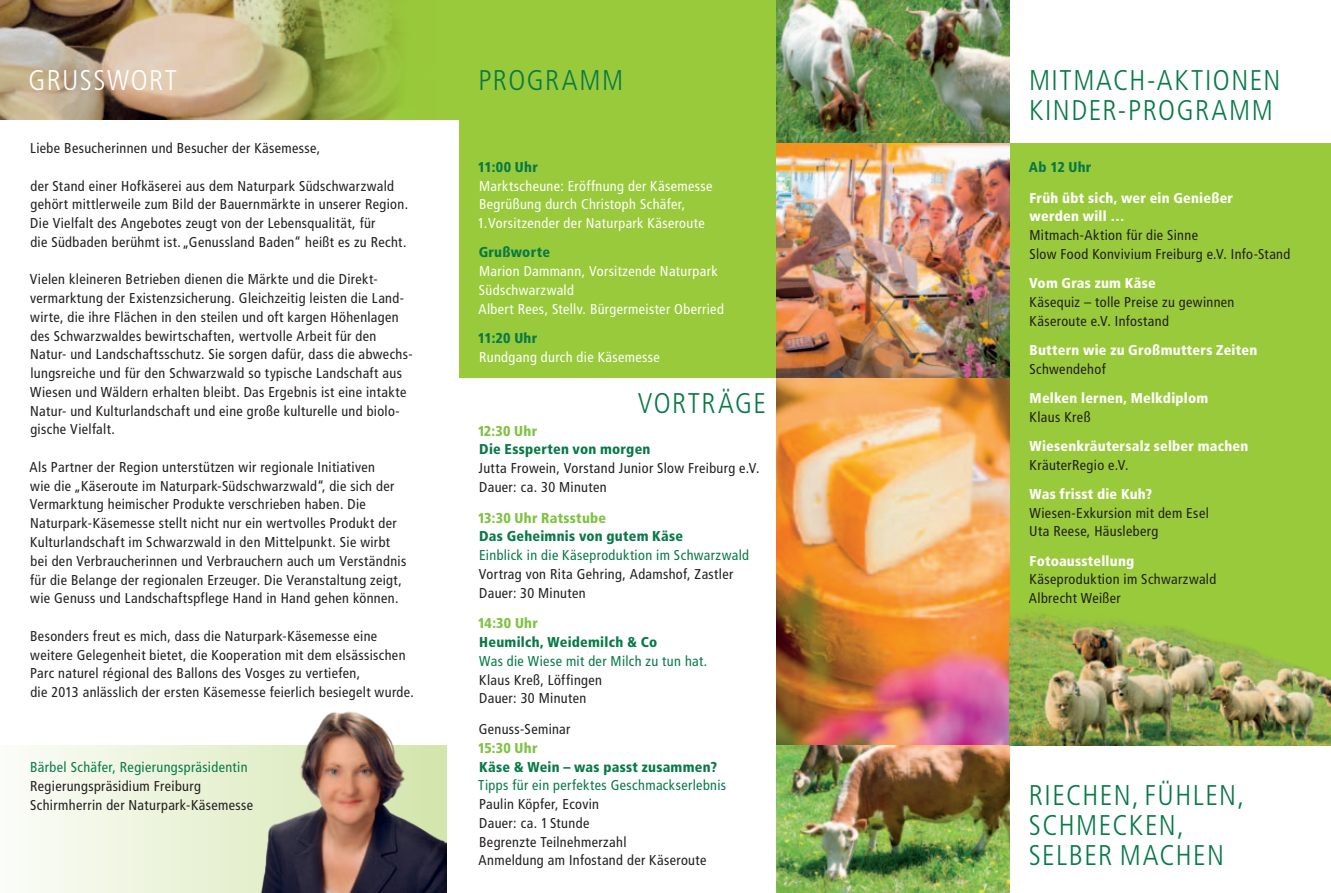
<style>
.page{position:relative;width:1331px;height:893px;background:#fff}
.page>*{position:absolute;margin:0;border:0;box-sizing:border-box;transform-origin:0 0}
.t1{font:300 condensed 28.5px/30px "Frutiger LT Std";letter-spacing:.05em;color:#087947}
.t2{font:300 condensed 28.5px "Frutiger LT Std";letter-spacing:.045em;color:#fff}
.t3{font:condensed 14.25px/18.8px "Frutiger LT Std";letter-spacing:.025em;color:#231f20}
.t4{font:condensed 14.25px/18.8px "Frutiger LT Std";letter-spacing:.025em;color:#fff}
.t5{font:900 condensed 14.25px/18.8px "Frutiger LT Std";letter-spacing:.015em;color:#fff}
.t6{font:condensed 14.25px "Frutiger LT Std";letter-spacing:.025em;color:#087947}
.t7{font:900 condensed 14.25px "Frutiger LT Std";letter-spacing:.015em;color:#087947}
.t8{font:900 condensed 14.25px "Frutiger LT Std";letter-spacing:.015em;color:#7fc241}
</style>
<div class="page">
<div style="left:0;top:0;width:459px;height:119px;background:#99ca3b"></div>
<img style="left:0;top:0;width:401px;height:119px">
<svg style="left:24px;top:745px;width:228px;height:148px"></svg>
<div style="left:893px;top:144px;width:438px;height:601px;background:#99ca3b"></div>
<div style="left:459px;top:0;width:352px;height:377px;background:#99ca3b"></div>
<img style="left:252px;top:711px;width:194px;height:182px">
<img style="left:776px;top:0;width:234px;height:745px">
<img style="left:776px;top:745px;width:234px;height:148px">
<img style="left:1010px;top:613px;width:321px;height:132px">
<h1 class="t2" style="left:29px;top:64px;width:150px">GRUSSWORT</h1>
<p class="t3" style="left:30px;top:139px;width:292px">Liebe Besucherinnen und Besucher der Käsemesse,</p>
<p class="t3" style="left:30px;top:176px;width:379px">der Stand einer Hofkäserei aus dem Naturpark Südschwarzwald gehört mittlerweile zum Bild der Bauernmärkte in unserer Region.<br>Die Vielfalt des Angebotes zeugt von der Lebensqualität, für<br>die Südbaden berühmt ist. „Genussland Baden“ heißt es zu Recht.</p>
<p class="t3" style="left:30px;top:270px;width:384px">Vielen kleineren Betrieben dienen die Märkte und die Direkt&shy;vermarktung der Existenzsicherung. Gleichzeitig leisten die Land&shy;wirte, die ihre Flächen in den steilen und oft kargen Höhenlagen des Schwarzwaldes bewirtschaften, wertvolle Arbeit für den Natur- und Landschaftsschutz. Sie sorgen dafür, dass die abwechs&shy;lungsreiche und für den Schwarzwald so typische Landschaft aus Wiesen und Wäldern erhalten bleibt. Das Ergebnis ist eine intakte Natur- und Kulturlandschaft und eine große kulturelle und biolo&shy;gische Vielfalt.</p>
<p class="t3" style="left:30px;top:458px;width:378px">Als Partner der Region unterstützen wir regionale Initiativen<br>wie die „Käseroute im Naturpark-Südschwarzwald“, die sich der Vermarktung heimischer Produkte verschrieben haben. Die Naturpark-Käsemesse stellt nicht nur ein wertvolles Produkt der Kulturlandschaft im Schwarzwald in den Mittelpunkt. Sie wirbt bei den Verbraucherinnen und Verbrauchern auch um Verständnis für die Belange der regionalen Erzeuger. Die Veranstaltung zeigt, wie Genuss und Landschaftspflege Hand in Hand gehen können.</p>
<p class="t3" style="left:30px;top:626px;width:385px">Besonders freut es mich, dass die Naturpark-Käsemesse eine weitere Gelegenheit bietet, die Kooperation mit dem elsässischen Parc naturel régional des Ballons des Vosges zu vertiefen,<br>die 2013 anlässlich der ersten Käsemesse feierlich besiegelt wurde.</p>
<p class="t6" style="left:30px;top:759px;width:219px">Bärbel Schäfer, Regierungspräsidentin</p>
<p class="t3" style="left:30px;top:777px;width:225px">Regierungspräsidium Freiburg<br>Schirmherrin der Naturpark-Käsemesse</p>
<h1 class="t1" style="left:478px;top:65px;width:146px">PROGRAMM</h1>
<p class="t7" style="left:478px;top:158px;width:62px">11:00 Uhr</p>
<p class="t4" style="left:479px;top:176px;width:235px">Marktscheune: Eröffnung der Käsemesse<br>Begrüßung durch Christoph Schäfer,</p>
<p class="t4" style="left:478px;top:214px;width:228px">1. Vorsitzender der Naturpark Käseroute</p>
<p class="t7" style="left:479px;top:244px;width:73px">Grußworte</p>
<p class="t4" style="left:478px;top:262px;width:247px">Marion Dammann, Vorsitzende Naturpark<br>Südschwarzwald<br>Albert Rees, Stellv. Bürgermeister Oberried</p>
<p class="t7" style="left:478px;top:329px;width:61px">11:20 Uhr</p>
<p class="t4" style="left:479px;top:347px;width:182px">Rundgang durch die Käsemesse</p>
<h1 class="t1" style="left:638px;top:389px;width:130px">VORTRÄGE</h1>
<p class="t8" style="left:478px;top:422px;width:61px">12:30 Uhr</p>
<p class="t7" style="left:479px;top:441px;width:173px">Die Essperten von morgen</p>
<p class="t3" style="left:478px;top:459px;width:283px">Jutta Frowein, Vorstand Junior Slow Freiburg e.V.<br>Dauer: ca. 30 Minuten</p>
<p class="t8" style="left:478px;top:509px;width:130px">13:30 Uhr Ratsstube</p>
<p class="t7" style="left:479px;top:528px;width:205px">Das Geheimnis von gutem Käse</p>
<p class="t6" style="left:479px;top:547px;width:271px">Einblick in die Käseproduktion im Schwarzwald</p>
<p class="t3" style="left:479px;top:565px;width:256px">Vortrag von Rita Gehring, Adamshof, Zastler<br>Dauer: 30 Minuten</p>
<p class="t8" style="left:478px;top:615px;width:62px">14:30 Uhr</p>
<p class="t7" style="left:479px;top:634px;width:179px">Heumilch, Weidemilch &amp; Co</p>
<p class="t6" style="left:479px;top:653px;width:229px">Was die Wiese mit der Milch zu tun hat.</p>
<p class="t3" style="left:479px;top:670px;width:124px">Klaus Kreß, Löffingen<br>Dauer: 30 Minuten</p>
<p class="t3" style="left:479px;top:720px;width:93px">Genuss-Seminar</p>
<p class="t8" style="left:478px;top:739px;width:61px">15:30 Uhr</p>
<p class="t7" style="left:479px;top:758px;width:239px">Käse &amp; Wein – was passt zusammen?</p>
<p class="t6" style="left:478px;top:777px;width:249px">Tipps für ein perfektes Geschmackserlebnis</p>
<p class="t3" style="left:478px;top:795px;width:229px">Paulin Köpfer, Ecovin<br>Dauer: ca. 1 Stunde<br>Begrenzte Teilnehmerzahl<br>Anmeldung am Infostand der Käseroute</p>
<h1 class="t1" style="left:1029px;top:65px;width:253px">M ITMACH-AKTIONEN<br>KINDER-PROGRAMM</h1>
<p class="t7" style="left:1029px;top:158px;width:64px">Ab 12 Uhr</p>
<p class="t5" style="left:1030px;top:188px;width:205px">Früh übt sich, wer ein Genießer werden will …</p>
<p class="t3" style="left:1029px;top:226px;width:262px">Mitmach-Aktion für die Sinne<br>Slow Food Konvivium Freiburg e.V. Info-Stand</p>
<p class="t5" style="left:1029px;top:274px;width:128px">Vom Gras zum Käse</p>
<p class="t3" style="left:1030px;top:293px;width:206px">Käsequiz – tolle Preise zu gewinnen<br>Käseroute e.V. Infostand</p>
<p class="t5" style="left:1030px;top:340px;width:229px">Buttern wie zu Großmutters Zeiten</p>
<p class="t3" style="left:1029px;top:359px;width:78px">Schwendehof</p>
<p class="t5" style="left:1030px;top:388px;width:180px">Melken lernen, Melkdiplom</p>
<p class="t3" style="left:1030px;top:407px;width:62px">Klaus Kreß</p>
<p class="t5" style="left:1030px;top:436px;width:220px">Wiesenkräutersalz selber machen</p>
<p class="t3" style="left:1030px;top:455px;width:100px">KräuterRegio e.V.</p>
<p class="t5" style="left:1030px;top:484px;width:124px">Was frisst die Kuh?</p>
<p class="t3" style="left:1029px;top:503px;width:181px">Wiesen-Exkursion mit dem Esel<br>Uta Reese, Häusleberg</p>
<p class="t5" style="left:1030px;top:551px;width:106px">Fotoausstellung</p>
<p class="t3" style="left:1029px;top:570px;width:189px">Käseproduktion im Schwarzwald<br>Albrecht Weißer</p>
<h1 class="t1" style="left:1029px;top:781px;width:217px">RIECHEN, FÜHLEN,<br>SCHMECKEN,<br>SELBER MACHEN</h1>
</div>
